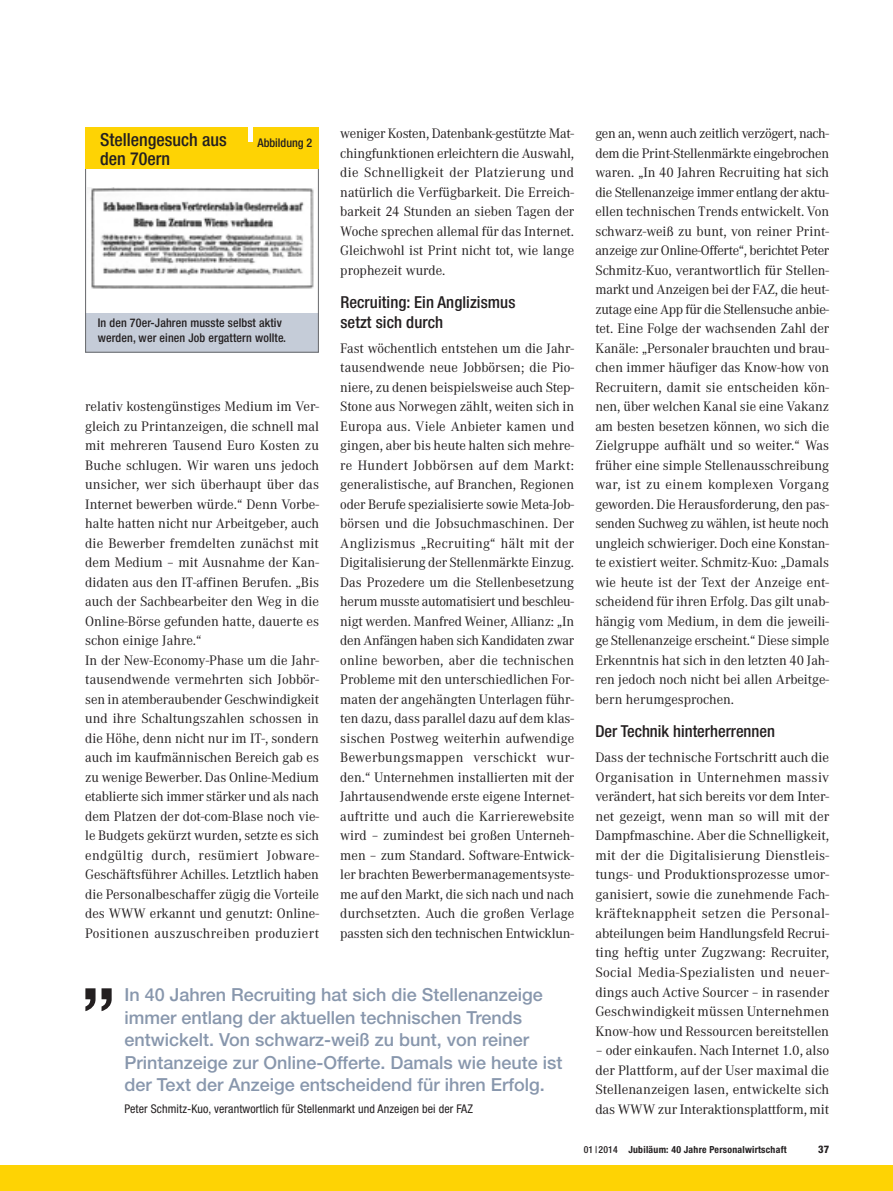
<style>
.page{position:relative;width:893px;height:1191px;background:#fff}
.page>*{position:absolute;margin:0;border:0;box-sizing:border-box;transform-origin:0 0}
.t1{font:500 81px "Helvetica Neue";color:#231f20}
.t2{font:500 18px/22.5px "Helvetica Neue";color:#8897ad}
.t3{font:500 condensed 18px/18.8px "Helvetica Neue";color:#231f20}
.t4{font:500 condensed 16.5px/19.5px "Helvetica Neue";letter-spacing:.005em;color:#231f20}
.t5{font:14.25px/19.5px "Corporate A";color:#231f20;text-align:justify}
.t6{font:500 condensed 12px/14.2px "Helvetica Neue";letter-spacing:.01em;color:#231f20}
.t7{font:condensed 12px "Helvetica Neue";letter-spacing:.01em;color:#231f20}
.t8{font:800 condensed 10.5px "Helvetica Neue";color:#231f20}
.t9{font:700 condensed 9.75px "Helvetica Neue";letter-spacing:.025em;color:#231f20}
.s1{font-weight:500}
</style>
<div class="page">
<div style="left:0;top:1165px;width:893px;height:26px;background:#fed304"></div>
<div style="left:85px;top:314px;width:234px;height:39px;background:#c5ccd8"></div>
<div style="left:85px;top:128px;width:234px;height:225px;border:1px solid #6c6d70"></div>
<div style="left:85px;top:128px;width:234px;height:41px;background:#fed304"></div>
<hr style="left:249px;top:127px;width:4px;height:15px;background:#fff">
<img style="left:87px;top:188px;width:227px;height:101px">
<p class="t3" style="left:100px;top:132px;width:128px">Stellengesuch aus den 70ern</p>
<p class="t6" style="left:258px;top:137px;width:56px">Abbildung 2</p>
<p class="t6" style="left:98px;top:317px;width:190px">In den 70er-Jahren musste selbst aktiv werden, wer einen Job ergattern wollte.</p>
<p class="t5" style="left:85px;top:398px;width:235px;text-align:left">relativ kostengünstiges Medium im Ver&shy;gleich zu Printanzeigen, die schnell mal mit mehreren Tausend Euro Kosten zu Buche schlugen. Wir waren uns jedoch unsicher, wer sich überhaupt über das Internet bewerben würde.“ Denn Vorbe&shy;halte hatten nicht nur Arbeitgeber, auch die Bewerber fremdelten zunächst mit dem Medium – mit Ausnahme der Kan&shy;didaten aus den IT-affinen Berufen. „Bis auch der Sachbearbeiter den Weg in die Online-Börse gefunden hatte, dauerte es schon einige Jahre.“<br>In der New-Economy-Phase um die Jahr&shy;tausendwende vermehrten sich Jobbör&shy;sen in atemberaubender Geschwindigkeit und ihre Schaltungszahlen schossen in die Höhe, denn nicht nur im IT-, sondern auch im kaufmännischen Bereich gab es zu wenige Bewerber. Das Online-Medium etablierte sich immer stärker und als nach dem Platzen der dot-com-Blase noch vie&shy;le Budgets gekürzt wurden, setzte es sich endgültig durch, resümiert Jobware-Geschäftsführer Achilles. Letztlich haben die Personalbeschaffer zügig die Vorteile des WWW erkannt und genutzt: Online-Positionen auszuschreiben produziert</p>
<p class="t5" style="left:340px;top:125px;width:235px">weniger Kosten, Datenbank-gestützte Mat&shy;chingfunktionen erleichtern die Auswahl, die Schnelligkeit der Platzierung und natürlich die Verfügbarkeit. Die Erreich&shy;barkeit 24 Stunden an sieben Tagen der Woche sprechen allemal für das Internet.<br>Gleichwohl ist Print nicht tot, wie lange prophezeit wurde.</p>
<p class="t4" style="left:340px;top:294px;width:177px">Recruiting: Ein Anglizismus setzt sich durch</p>
<p class="t5" style="left:340px;top:339px;width:235px">Fast wöchentlich entstehen um die Jahr&shy;tausendwende neue Jobbörsen; die Pio&shy;niere, zu denen beispielsweise auch Step-Stone aus Norwegen zählt, weiten sich in Europa aus. Viele Anbieter kamen und gingen, aber bis heute halten sich mehre&shy;re Hundert Jobbörsen auf dem Markt: generalistische, auf Branchen, Regionen oder Berufe spezialisierte sowie Meta-Job&shy;börsen und die Jobsuchmaschinen. Der Anglizismus „Recruiting“ hält mit der Digitalisierung der Stellenmärkte Einzug.<br>Das Prozedere um die Stellenbesetzung herum musste automatisiert und beschleu&shy;nigt werden. Manfred Weiner, Allianz: „In den Anfängen haben sich Kandidaten zwar online beworben, aber die technischen Probleme mit den unterschiedlichen For&shy;maten der angehängten Unterlagen führ&shy;ten dazu, dass parallel dazu auf dem klas&shy;sischen Postweg weiterhin aufwendige Bewerbungsmappen verschickt wur&shy;den.“ Unternehmen installierten mit der Jahrtausendwende erste eigene Internet&shy;auftritte und auch die Karrierewebsite wird – zumindest bei großen Unterneh&shy;men – zum Standard. Software-Entwick&shy;ler brachten Bewerbermanagementsyste&shy;me auf den Markt, die sich nach und nach durchsetzten. Auch die großen Verlage passten sich den technischen Entwicklun-</p>
<h1 class="t1" style="left:81px;top:941px;width:37px">„</h1>
<p class="t2" style="left:124px;top:985px;width:440px">In 40 Jahren Recruiting hat sich die Stellenanzeige immer entlang der aktuellen technischen Trends entwickelt. Von schwarz-weiß zu bunt, von reiner Printanzeige zur Online-Offerte. Damals wie heute ist der Text der Anzeige entscheidend für ihren Erfolg.</p>
<p class="t7" style="left:124px;top:1104px;width:350px">Peter Schmitz-Kuo, verantwortlich für Stellenmarkt und Anzeigen bei der FAZ</p>
<p class="t5" style="left:595px;top:125px;width:235px">gen an, wenn auch zeitlich verzögert, nach&shy;dem die Print-Stellenmärkte eingebrochen waren. „In 40 Jahren Recruiting hat sich die Stellenanzeige immer entlang der aktu&shy;ellen technischen Trends entwickelt. Von schwarz-weiß zu bunt, von reiner Print&shy;anzeige zur Online-Offerte“, berichtet Peter Schmitz-Kuo, verantwortlich für Stellen&shy;markt und Anzeigen bei der FAZ, die heut&shy;zutage eine App für die Stellensuche anbie&shy;tet. Eine Folge der wachsenden Zahl der Kanäle: „Personaler brauchten und brau&shy;chen immer häufiger das Know-how von Recruitern, damit sie entscheiden kön&shy;nen, über welchen Kanal sie eine Vakanz am besten besetzen können, wo sich die Zielgruppe aufhält und so weiter.“ Was früher eine simple Stellenausschreibung war, ist zu einem komplexen Vorgang geworden. Die Herausforderung, den pas&shy;senden Suchweg zu wählen, ist heute noch ungleich schwieriger. Doch eine Konstan&shy;te existiert weiter. Schmitz-Kuo: „Damals wie heute ist der Text der Anzeige ent&shy;scheidend für ihren Erfolg. Das gilt unab&shy;hängig vom Medium, in dem die jeweili&shy;ge Stellenanzeige erscheint.“ Diese simple Erkenntnis hat sich in den letzten 40 Jah&shy;ren jedoch noch nicht bei allen Arbeitge&shy;bern herumgesprochen.</p>
<p class="t4" style="left:595px;top:722px;width:181px">Der Technik hinterherrennen</p>
<p class="t5" style="left:595px;top:749px;width:235px">Dass der technische Fortschritt auch die Organisation in Unternehmen massiv verändert, hat sich bereits vor dem Inter&shy;net gezeigt, wenn man so will mit der Dampfmaschine. Aber die Schnelligkeit, mit der die Digitalisierung Dienstleis&shy;tungs- und Produktionsprozesse umor&shy;ganisiert, sowie die zunehmende Fach&shy;kräfteknappheit setzen die Personal&shy;abteilungen beim Handlungsfeld Recrui&shy;ting heftig unter Zugzwang: Recruiter, Social Media-Spezialisten und neuer&shy;dings auch Active Sourcer – in rasender Geschwindigkeit müssen Unternehmen Know-how und Ressourcen bereitstellen</p>
<p class="t5" style="left:595px;top:1041px;width:235px">– oder einkaufen. Nach Internet 1.0, also der Plattform, auf der User maximal die Stellenanzeigen lasen, entwickelte sich das WWW zur Interaktionsplattform, mit</p>
<p class="t9" style="left:584px;top:1145px;width:204px"><span class="s1">01 |2014</span> Jubiläum: 40 Jahre Personalwirtschaft</p>
<p class="t8" style="left:818px;top:1145px;width:12px">37</p>
</div>
